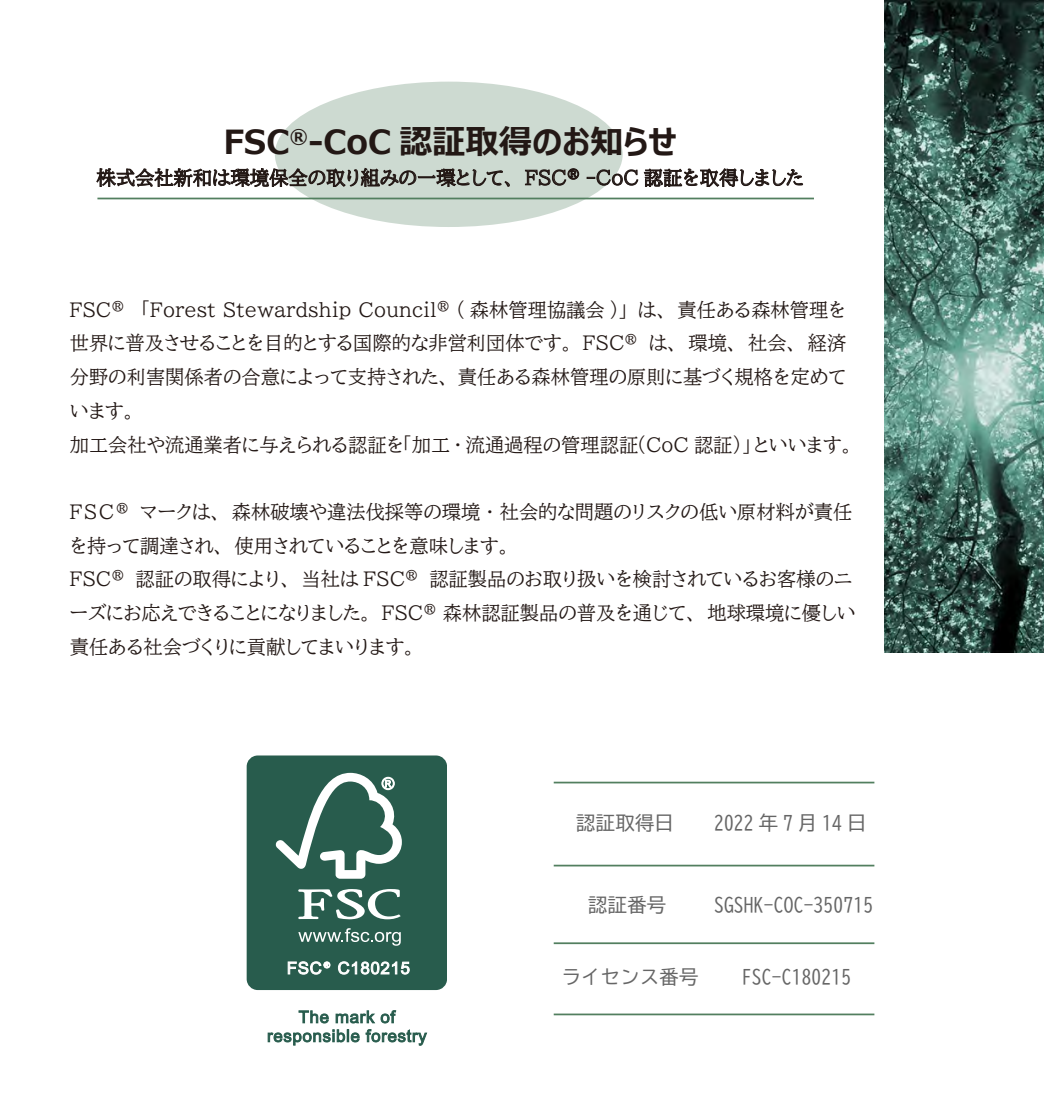
<style>
.page{position:relative;width:1044px;height:1095px;background:#fff}
.page>*{position:absolute;margin:0;border:0;box-sizing:border-box;transform-origin:0 0}
.t1{font:700 33.25px "Meiryo UI";color:#231815}
.t2{font:19.25px/33.6px "BIZ UDP Mincho Medium";color:#231815}
.t3{font:19.25px "BIZ UD Gothic";letter-spacing:.015em;color:#666}
.t4{font:19.25px "BIZ UD Gothic";letter-spacing:.265em;color:#666}
.s1{font-size:31.5px}
</style>
<div class="page">
<div style="left:275px;top:82px;width:347px;height:145px;background:#cddad1;border-radius:50%"></div>
<svg style="left:96px;top:168px;width:414px;height:21px"></svg>
<svg style="left:525px;top:168px;width:54px;height:18px"></svg>
<svg style="left:587px;top:167px;width:216px;height:23px"></svg>
<hr style="left:553px;top:781px;width:321px;height:2px;background:#527f5f">
<hr style="left:97px;top:198px;width:717px;height:1px;background:#527f5f">
<hr style="left:553px;top:864px;width:321px;height:2px;background:#527f5f">
<hr style="left:553px;top:942px;width:321px;height:2px;background:#527f5f">
<hr style="left:553px;top:1013px;width:321px;height:2px;background:#527f5f">
<div style="left:248px;top:756px;width:198px;height:233px;background:#285c4d;border-radius:10px"></div>
<div style="left:247px;top:755px;width:200px;height:235px;border:2px solid #285c4d;border-radius:10px"></div>
<svg style="left:298px;top:928px;width:103px;height:17px"></svg>
<svg style="left:298px;top:889px;width:103px;height:30px"></svg>
<svg style="left:275px;top:773px;width:127px;height:105px"></svg>
<svg style="left:287px;top:961px;width:43px;height:13px"></svg>
<svg style="left:338px;top:961px;width:72px;height:13px"></svg>
<svg style="left:267px;top:1010px;width:160px;height:36px"></svg>
<img style="left:884px;top:0;width:159px;height:652px">
<h1 class="t1" style="left:223px;top:119px;width:454px">FSC<span class="s1">®</span>-CoC 認証取得のお知らせ</h1>
<p class="t2" style="left:97px;top:161px;width:708px">株式会社新和は環境保全の取り組みの一環として、 FSC®-CoC 認証を取得しました</p>
<p class="t2" style="left:70px;top:293px;width:785px">FSC® 「Forest Stewardship Council®( 森林管理協議会 )」は、責任ある森林管理を世界に普及させることを目的とする国際的な非営利団体です。 FSC® は、環境、社会、経済分野の利害関係者の合意によって支持された、責任ある森林管理の原則に基づく規格を定めています。<br>加工会社や流通業者に与えられる認証を「加工・流通過程の管理認証（CoC 認証）」といいます。</p>
<p class="t2" style="left:70px;top:495px;width:787px">FSC® マークは、森林破壊や違法伐採等の環境・社会的な問題のリスクの低い原材料が責任を持って調達され、使用されていることを意味します。<br>FSC® 認証の取得により、当社は FSC® 認証製品のお取り扱いを検討されているお客様のニーズにお応えできることになりました。 FSC®森林認証製品の普及を通じて、地球環境に優しい責任ある社会づくりに貢献してまいります。</p>
<p class="t3" style="left:576px;top:813px;width:99px">認証取得日</p>
<p class="t4" style="left:714px;top:813px;width:154px">2022年7月14日</p>
<p class="t3" style="left:588px;top:895px;width:79px">認証番号</p>
<p class="t3" style="left:714px;top:895px;width:160px">SGSHK-COC-350715</p>
<p class="t3" style="left:561px;top:967px;width:138px">ライセンス番号</p>
<p class="t3" style="left:742px;top:967px;width:111px">FSC-C180215</p>
</div>
